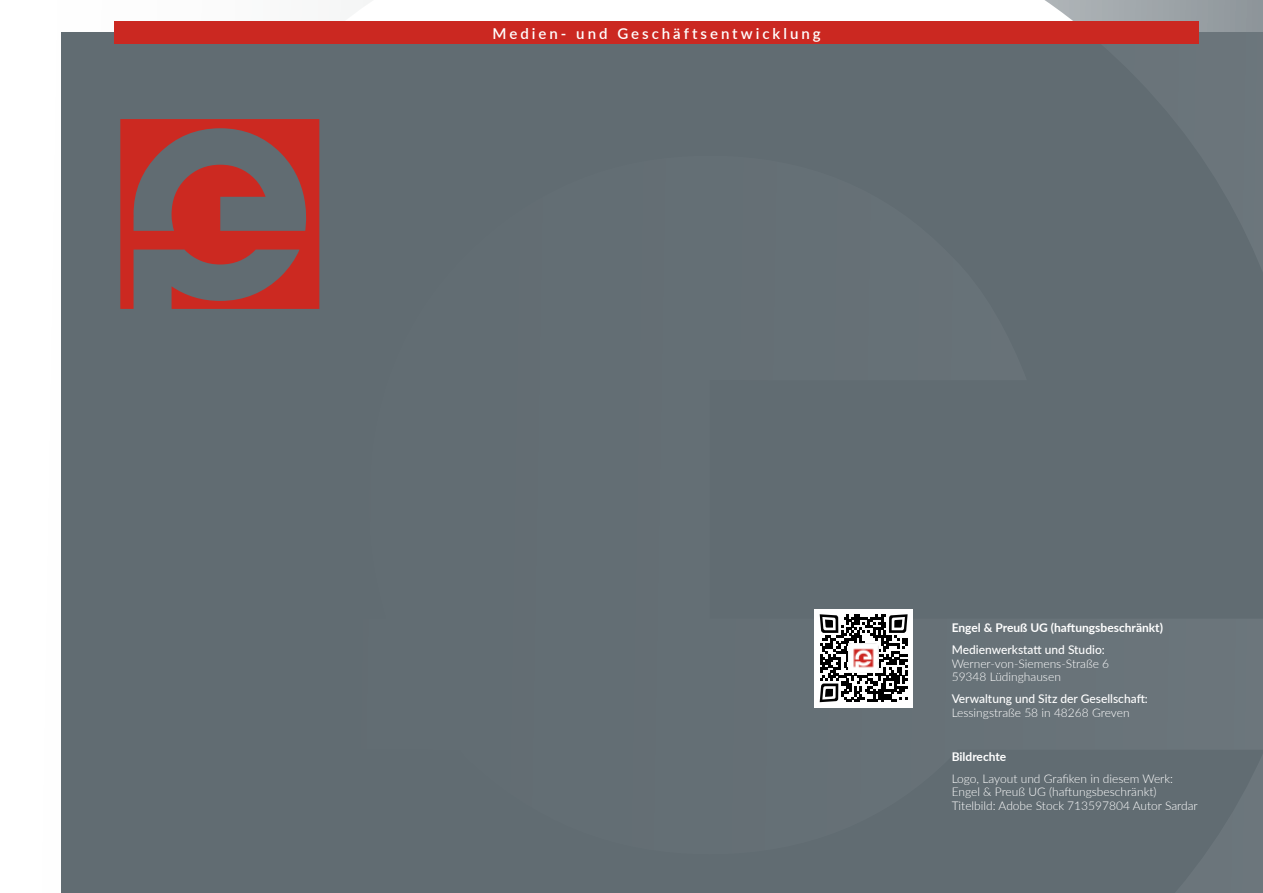
<style>
.page{position:relative;width:1263px;height:893px;background:#fff}
.page>*{position:absolute;margin:0;border:0;box-sizing:border-box;transform-origin:0 0}
.t1{font:600 15px "Lato";letter-spacing:.2em;color:#fff}
.t2{font:300 12px/13.5px "Lato";color:#fff}
.t3{font:500 12px "Lato";color:#fff}
.t4{font:700 12px "Lato";color:#fff}
</style>
<div class="page">
<div style="left:61px;top:0;width:1202px;height:893px;background:#616c72"></div>
<div style="left:114px;top:21px;width:1085px;height:23px;background:#cb2821"></div>
<div style="left:814px;top:609px;width:99px;height:98px;background:#fff"></div>
<svg style="left:820px;top:614px;width:88px;height:88px"></svg>
<img style="left:849px;top:643px;width:29px;height:30px">
<svg style="left:120px;top:119px;width:199px;height:190px"></svg>
<p class="t1" style="left:493px;top:22px;width:330px">Medien- und Geschäftsentwicklung</p>
<p class="t4" style="left:952px;top:619px;width:213px">Engel &amp; Preuß UG (haftungsbeschränkt)</p>
<p class="t3" style="left:952px;top:641px;width:155px">Medienwerkstatt und Studio:</p>
<p class="t2" style="left:952px;top:656px;width:159px">Werner-von-Siemens-Straße 6<br>59348 Lüdinghausen</p>
<p class="t3" style="left:952px;top:690px;width:198px">Verwaltung und Sitz der Gesellschaft:</p>
<p class="t2" style="left:952px;top:705px;width:179px">Lessingstraße 58 in 48268 Greven</p>
<p class="t4" style="left:952px;top:747px;width:56px">Bildrechte</p>
<p class="t2" style="left:952px;top:771px;width:248px">Logo, Layout und Grafiken in diesem Werk:<br>Engel &amp; Preuß UG (haftungsbeschränkt)<br>Titelbild: Adobe Stock 713597804 Autor Sardar</p>
</div>
